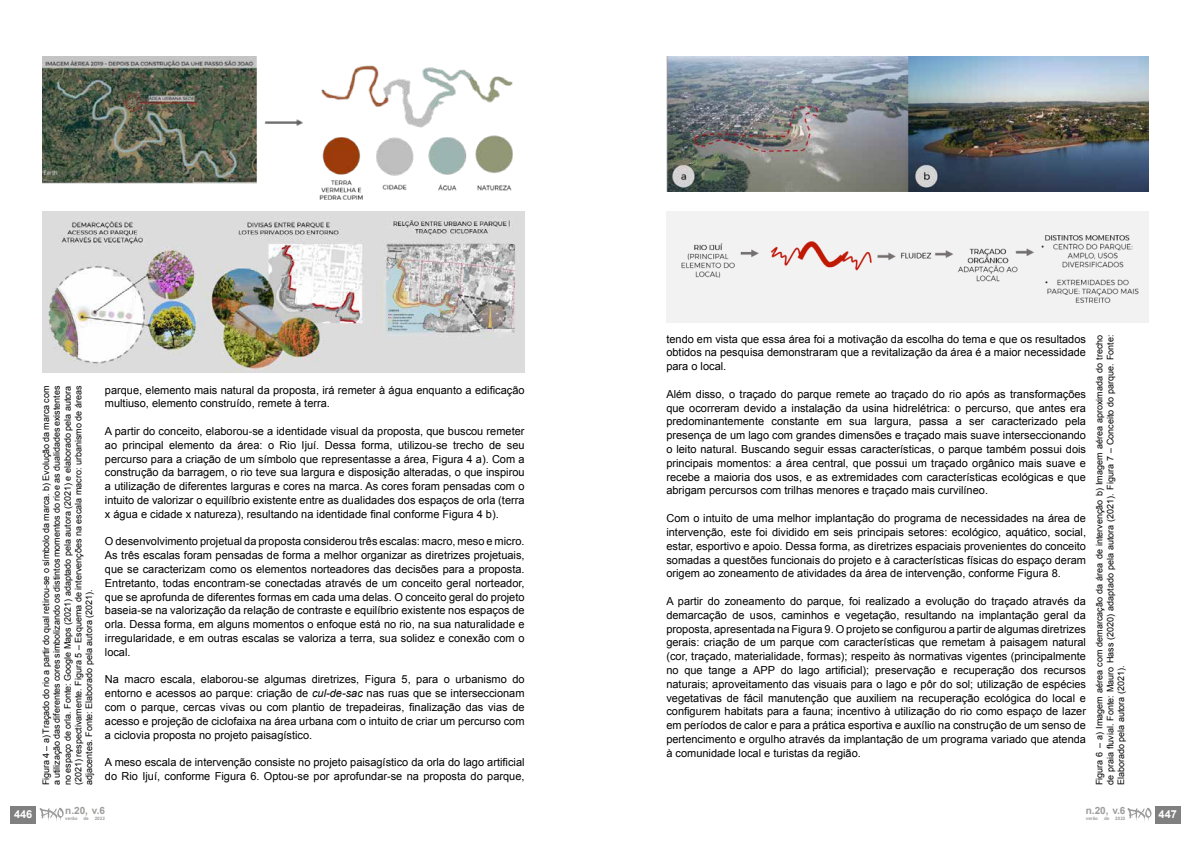
<style>
.page{position:relative;width:1191px;height:842px;background:#fff}
.page>*{position:absolute;margin:0;border:0;box-sizing:border-box;transform-origin:0 0}
.t1{font:11px/13.8px "Arial";color:#000;text-align:justify}
.t2{font:700 11px "Arial";color:#fff}
.t3{font:700 10px "Arial";color:#9d9d9c}
.t4{font:9px/10.8px "Arial";color:#000;text-align:justify}
.t5{font:700 4.6px "Arial";color:#9d9d9c}
.s1{font-style:italic}
</style>
<div class="page">
<img style="left:43px;top:57px;width:470px;height:143px">
<img style="left:42px;top:211px;width:483px;height:162px">
<img style="left:666px;top:57px;width:482px;height:135px">
<img style="left:666px;top:211px;width:482px;height:111px">
<div style="left:1155px;top:806px;width:25px;height:17px;background:#808080"></div>
<svg style="left:1127px;top:808px;width:24px;height:13px"></svg>
<div style="left:11px;top:806px;width:25px;height:17px;background:#808080"></div>
<svg style="left:40px;top:808px;width:24px;height:13px"></svg>
<p class="t2" style="left:14px;top:807px;width:20px">446</p>
<p class="t4" style="left:41px;top:785px;width:401px;rotate:-90deg">Figura 4 – a) Traçado do rio a partir do qual retirou-se o símbolo da marca. b) Evolução da marca com a utilização das diferentes cores simbolizando os distintos momentos do rio e as dualidades existentes no espaço de orla. Fonte: Google Maps (2021) adaptado pela autora (2021) e elaborado pela autora (2021) respectivamente. Figura 5 – Esquema de intervenções na escala macro: urbanismo de áreas adjacentes. Fonte: Elaborado pela autora (2021).</p>
<p class="t1" style="left:105px;top:383px;width:421px">parque, elemento mais natural da proposta, irá remeter à água enquanto a edificação multiuso, elemento construído, remete à terra.</p>
<p class="t1" style="left:105px;top:424px;width:421px">A partir do conceito, elaborou-se a identidade visual da proposta, que buscou remeter ao principal elemento da área: o Rio Ijuí. Dessa forma, utilizou-se trecho de seu percurso para a criação de um símbolo que representasse a área, Figura 4 a). Com a construção da barragem, o rio teve sua largura e disposição alteradas, o que inspirou a utilização de diferentes larguras e cores na marca. As cores foram pensadas com o intuito de valorizar o equilíbrio existente entre as dualidades dos espaços de orla (terra x água e cidade x natureza), resultando na identidade final conforme Figura 4 b).</p>
<p class="t1" style="left:105px;top:535px;width:421px">O desenvolvimento projetual da proposta considerou três escalas: macro, meso e micro.<br>As três escalas foram pensadas de forma a melhor organizar as diretrizes projetuais, que se caracterizam como os elementos norteadores das decisões para a proposta.<br>Entretanto, todas encontram-se conectadas através de um conceito geral norteador, que se aprofunda de diferentes formas em cada uma delas. O conceito geral do projeto baseia-se na valorização da relação de contraste e equilíbrio existente nos espaços de orla. Dessa forma, em alguns momentos o enfoque está no rio, na sua naturalidade e irregularidade, e em outras escalas se valoriza a terra, sua solidez e conexão com o local.</p>
<p class="t1" style="left:105px;top:673px;width:421px">Na macro escala, elaborou-se algumas diretrizes, Figura 5, para o urbanismo do entorno e acessos ao parque: criação de <span class="s1">cul-de-sac</span> nas ruas que se interseccionam com o parque, cercas vivas ou com plantio de trepadeiras, finalização das vias de acesso e projeção de ciclofaixa na área urbana com o intuito de criar um percurso com a ciclovia proposta no projeto paisagístico.</p>
<p class="t1" style="left:105px;top:756px;width:421px">A meso escala de intervenção consiste no projeto paisagístico da orla do lago artificial do Rio Ijuí, conforme Figura 6. Optou-se por aprofundar-se na proposta do parque,</p>
<p class="t3" style="left:65px;top:804px;width:41px">n.20, v.6</p>
<p class="t5" style="left:65px;top:815px;width:14px">verão</p>
<p class="t5" style="left:83px;top:815px;width:7px">de</p>
<p class="t5" style="left:95px;top:815px;width:12px">2022</p>
<p class="t1" style="left:666px;top:332px;width:421px">tendo em vista que essa área foi a motivação da escolha do tema e que os resultados obtidos na pesquisa demonstraram que a revitalização da área é a maior necessidade para o local.</p>
<p class="t1" style="left:666px;top:387px;width:421px">Além disso, o traçado do parque remete ao traçado do rio após as transformações que ocorreram devido a instalação da usina hidrelétrica: o percurso, que antes era predominantemente constante em sua largura, passa a ser caracterizado pela presença de um lago com grandes dimensões e traçado mais suave interseccionando o leito natural. Buscando seguir essas características, o parque também possui dois principais momentos: a área central, que possui um traçado orgânico mais suave e recebe a maioria dos usos, e as extremidades com características ecológicas e que abrigam percursos com trilhas menores e traçado mais curvilíneo.</p>
<p class="t1" style="left:666px;top:511px;width:421px">Com o intuito de uma melhor implantação do programa de necessidades na área de intervenção, este foi dividido em seis principais setores: ecológico, aquático, social, estar, esportivo e apoio. Dessa forma, as diretrizes espaciais provenientes do conceito somadas a questões funcionais do projeto e à características físicas do espaço deram origem ao zoneamento de atividades da área de intervenção, conforme Figura 8.</p>
<p class="t1" style="left:666px;top:594px;width:421px">A partir do zoneamento do parque, foi realizado a evolução do traçado através da demarcação de usos, caminhos e vegetação, resultando na implantação geral da proposta, apresentada na Figura 9. O projeto se configurou a partir de algumas diretrizes gerais: criação de um parque com características que remetam à paisagem natural (cor, traçado, materialidade, formas); respeito às normativas vigentes (principalmente no que tange a APP do lago artificial); preservação e recuperação dos recursos naturais; aproveitamento das visuais para o lago e pôr do sol; utilização de espécies vegetativas de fácil manutenção que auxiliem na recuperação ecológica do local e configurem habitats para a fauna; incentivo à utilização do rio como espaço de lazer em períodos de calor e para a prática esportiva e auxílio na construção de um senso de pertencimento e orgulho através da implantação de um programa variado que atenda à comunidade local e turistas da região.</p>
<p class="t4" style="left:1094px;top:785px;width:452px;rotate:-90deg">Figura 6 – a) Imagem aérea com demarcação da área de intervenção b) Imagem aérea aproximada do trecho de praia fluvial. Fonte: Mauro Hass (2020) adaptado pela autora (2021). Figura 7 – Conceito do parque. Fonte:<br>Elaborado pela autora (2021).</p>
<p class="t3" style="left:1085px;top:804px;width:41px">n.20, v.6</p>
<p class="t5" style="left:1085px;top:815px;width:14px">verão</p>
<p class="t5" style="left:1104px;top:815px;width:7px">de</p>
<p class="t5" style="left:1115px;top:815px;width:12px">2022</p>
<p class="t2" style="left:1158px;top:807px;width:20px">447</p>
</div>
